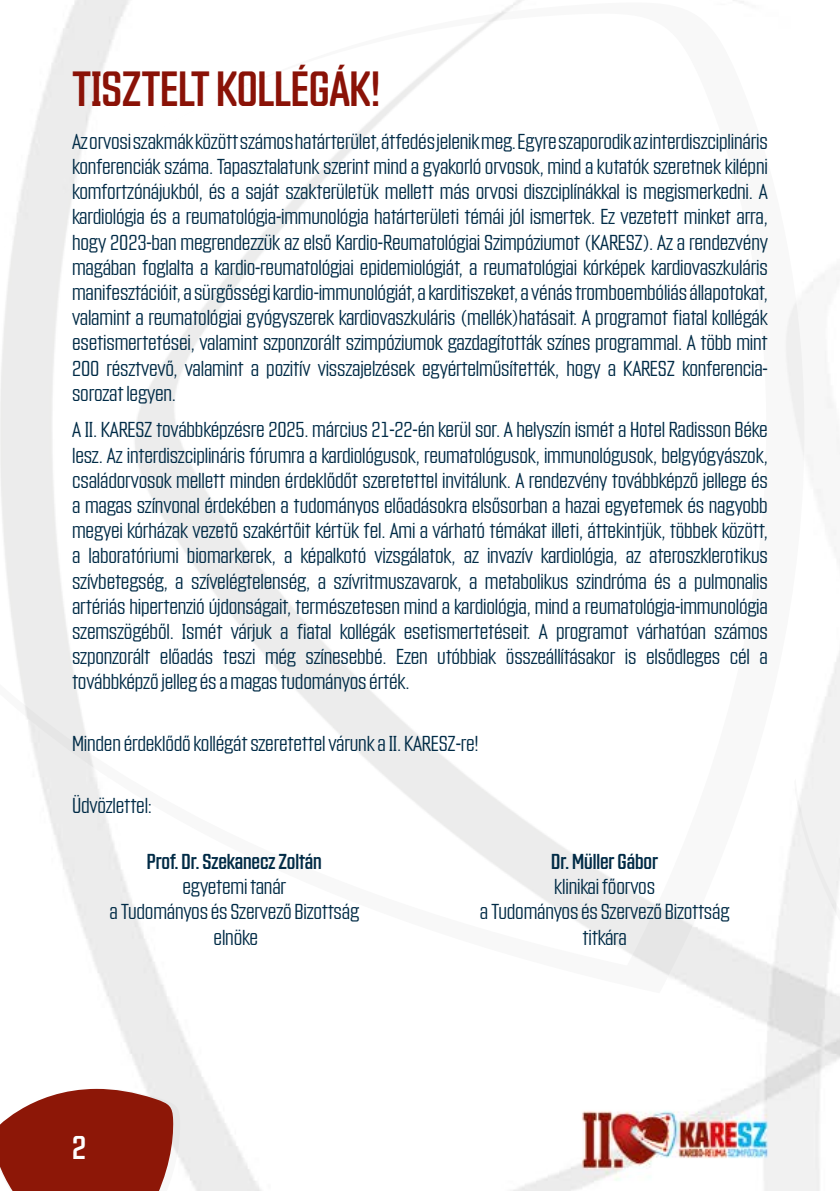
<style>
.page{position:relative;width:840px;height:1191px;background:#fff}
.page>*{position:absolute;margin:0;border:0;box-sizing:border-box;transform-origin:0 0}
.t1{font:48px "Countach";letter-spacing:-.01em;color:#8a1207}
.t2{font:32px "Countach";color:#fff}
.t3{font:300 21px/25.2px "Countach";letter-spacing:-.01em;color:#002b46;text-align:justify}
.t4{font:21px "Countach";letter-spacing:-.005em;color:#002b46}
</style>
<div class="page">
<img style="left:75px;top:0;width:718px;height:1191px">
<img style="left:70px;top:2px;width:769px;height:991px">
<img style="left:0;top:14px;width:824px;height:951px">
<img style="left:174px;top:1088px;width:7px;height:103px">
<img style="left:0;top:1088px;width:174px;height:103px">
<h1 class="t1" style="left:72px;top:58px;width:310px">TISZTELT KOLLÉGÁK!</h1>
<p class="t3" style="left:72px;top:127px;width:697px">Az orvosi szakmák között számos határterület, átfedés jelenik meg. Egyre szaporodik az interdiszciplináris konferenciák száma. Tapasztalatunk szerint mind a gyakorló orvosok, mind a kutatók szeretnek kilépni komfortzónájukból, és a saját szakterületük mellett más orvosi diszciplínákkal is megismerkedni. A kardiológia és a reumatológia-immunológia határterületi témái jól ismertek. Ez vezetett minket arra, hogy 2023-ban megrendezzük az első Kardio-Reumatológiai Szimpóziumot (KARESZ). Az a rendezvény magában foglalta a kardio-reumatológiai epidemiológiát, a reumatológiai kórképek kardiovaszkuláris manifesztációit, a sürgősségi kardio-immunológiát, a karditiszeket, a vénás tromboembóliás állapotokat, valamint a reumatológiai gyógyszerek kardiovaszkuláris (mellék)hatásait. A programot fiatal kollégák esetismertetései, valamint szponzorált szimpóziumok gazdagították színes programmal. A több mint 200 résztvevő, valamint a pozitív visszajelzések egyértelműsítették, hogy a KARESZ konferencia&shy;sorozat legyen.</p>
<p class="t3" style="left:72px;top:416px;width:697px">A II. KARESZ továbbképzésre 2025. március 21-22-én kerül sor. A helyszín ismét a Hotel Radisson Béke lesz. Az interdiszciplináris fórumra a kardiológusok, reumatológusok, immunológusok, belgyógyászok, családorvosok mellett minden érdeklődőt szeretettel invitálunk. A rendezvény továbbképző jellege és a magas színvonal érdekében a tudományos előadásokra elsősorban a hazai egyetemek és nagyobb megyei kórházak vezető szakértőit kértük fel. Ami a várható témákat illeti, áttekintjük, többek között, a laboratóriumi biomarkerek, a képalkotó vizsgálatok, az invazív kardiológia, az ateroszklerotikus szívbetegség, a szívelégtelenség, a szívritmuszavarok, a metabolikus szindróma és a pulmonalis artériás hipertenzió újdonságait, természetesen mind a kardiológia, mind a reumatológia-immunológia szemszögéből. Ismét várjuk a fiatal kollégák esetismertetéseit. A programot várhatóan számos szponzorált előadás teszi még színesebbé. Ezen utóbbiak összeállításakor is elsődleges cél a továbbképző jelleg és a magas tudományos érték.</p>
<p class="t3" style="left:72px;top:729px;width:408px">Minden érdeklődő kollégát szeretettel várunk a II. KARESZ-re!</p>
<p class="t3" style="left:72px;top:791px;width:82px">Üdvözlettel:</p>
<p class="t4" style="left:147px;top:848px;width:176px">Prof. Dr. Szekanecz Zoltán</p>
<p class="t4" style="left:551px;top:848px;width:108px">Dr. Müller Gábor</p>
<p class="t3" style="left:182px;top:872px;width:105px">egyetemi tanár</p>
<p class="t3" style="left:554px;top:872px;width:102px">klinikai főorvos</p>
<p class="t3" style="left:110px;top:898px;width:251px">a Tudományos és Szervező Bizottság</p>
<p class="t3" style="left:479px;top:898px;width:251px">a Tudományos és Szervező Bizottság</p>
<p class="t3" style="left:213px;top:923px;width:46px">elnöke</p>
<p class="t3" style="left:582px;top:923px;width:46px">titkára</p>
<h2 class="t2" style="left:72px;top:1127px;width:16px">2</h2>
</div>
